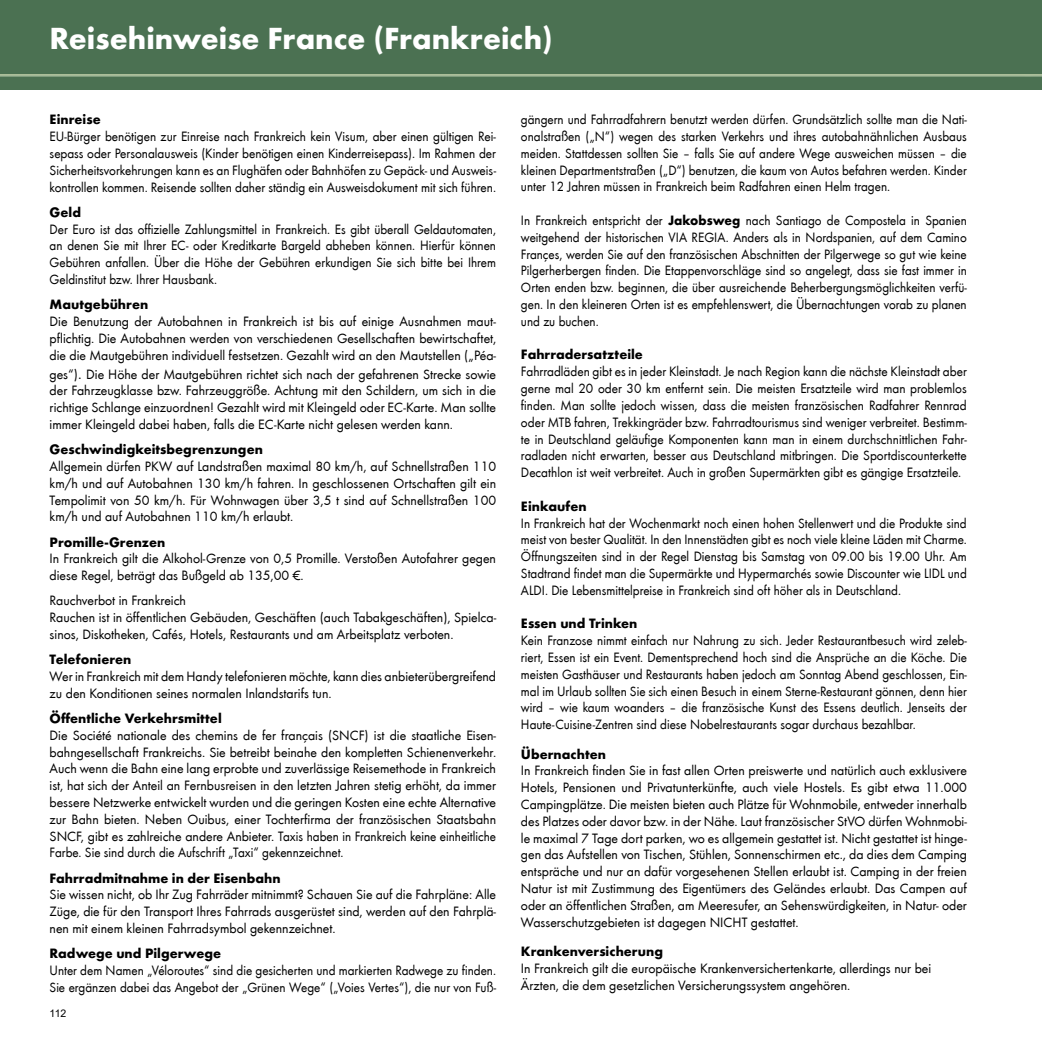
<style>
.page{position:relative;width:1042px;height:1042px;background:#fff}
.page>*{position:absolute;margin:0;border:0;box-sizing:border-box;transform-origin:0 0}
.t1{font:700 31.5px "Futura";color:#fff}
.t2{font:14px/16.8px "Futura Boo";color:#000;text-align:justify}
.t3{font:14px/16.8px "Futura Boo";color:#000;text-align:justify;scale:.95 1}
.t4{font:14px/16.8px "Futura Boo";color:#000;text-align:justify;scale:.96 1}
.t5{font:700 14px "Futura";color:#000}
.t6{font:10.5px "Arial";color:#000}
.s1{font-size:15.75px}
.s2{font-family:"Futura";font-weight:700}
</style>
<div class="page">
<div style="left:0;top:0;width:1042px;height:89px;background:#4b7152"></div>
<h1 class="t1" style="left:50px;top:15px;width:505px">Reisehinweise France (Frankreich)</h1>
<p class="t5" style="left:50px;top:109px;width:53px">Einreise</p>
<p class="t4" style="left:50px;top:127px;width:467px">EU-Bürger benötigen zur Einreise nach Frankreich kein Visum, aber einen gültigen Rei&shy;sepass oder Personalausweis (Kinder benötigen einen Kinderreisepass). Im Rahmen der Sicherheitsvorkehrungen kann es an Flughäfen oder Bahnhöfen zu Gepäck- und Ausweis&shy;kontrollen kommen. Reisende sollten daher ständig ein Ausweisdokument mit sich führen.</p>
<p class="t5" style="left:50px;top:202px;width:33px">Geld</p>
<p class="t3" style="left:50px;top:220px;width:471px">Der Euro ist das offizielle Zahlungsmittel in Frankreich. Es gibt überall Geldautomaten, an denen Sie mit Ihrer EC- oder Kreditkarte Bargeld abheben können. Hierfür können Gebühren anfallen. Über die Höhe der Gebühren erkundigen Sie sich bitte bei Ihrem Geldinstitut bzw. Ihrer Hausbank.</p>
<p class="t5" style="left:50px;top:294px;width:100px">Mautgebühren</p>
<p class="t2" style="left:50px;top:312px;width:448px">Die Benutzung der Autobahnen in Frankreich ist bis auf einige Ausnahmen maut&shy;pflichtig. Die Autobahnen werden von verschiedenen Gesellschaften bewirtschaftet, die die Mautgebühren individuell festsetzen. Gezahlt wird an den Mautstellen („Péa-</p>
<p class="t2" style="left:50px;top:365px;width:448px">ges“)<span class="s1">.</span> Die Höhe der Mautgebühren richtet sich nach der gefahrenen Strecke sowie der Fahrzeugklasse bzw. Fahrzeuggröße. Achtung mit den Schildern, um sich in die richtige Schlange einzuordnen! Gezahlt wird mit Kleingeld oder EC-Karte. Man sollte immer Kleingeld dabei haben, falls die EC-Karte nicht gelesen werden kann.</p>
<p class="t5" style="left:50px;top:439px;width:215px">Geschwindigkeitsbegrenzungen</p>
<p class="t2" style="left:50px;top:457px;width:448px">Allgemein dürfen PKW auf Landstraßen maximal 80 km/h, auf Schnellstraßen 110 km/h und auf Autobahnen 130 km/h fahren. In geschlossenen Ortschaften gilt ein Tempolimit von 50 km/h. Für Wohnwagen über 3,5 t sind auf Schnellstraßen 100 km/h und auf Autobahnen 110 km/h erlaubt.</p>
<p class="t5" style="left:50px;top:531px;width:117px">Promille-Grenzen</p>
<p class="t2" style="left:50px;top:549px;width:448px">In Frankreich gilt die Alkohol-Grenze von 0,5 Promille. Verstoßen Autofahrer gegen diese Regel, beträgt das Bußgeld ab 135,00 €.</p>
<p class="t2" style="left:50px;top:591px;width:448px;text-align:left">Rauchverbot in Frankreich<br>Rauchen ist in öffentlichen Gebäuden, Geschäften (auch Tabakgeschäften), Spielca&shy;sinos, Diskotheken, Cafés, Hotels, Restaurants und am Arbeitsplatz verboten.</p>
<p class="t5" style="left:50px;top:649px;width:83px">Telefonieren</p>
<p class="t2" style="left:50px;top:667px;width:448px">Wer in Frankreich mit dem Handy telefonieren möchte, kann dies anbieterübergreifend zu den Konditionen seines normalen Inlandstarifs tun.</p>
<p class="t5" style="left:50px;top:708px;width:174px">Öffentliche Verkehrsmittel</p>
<p class="t2" style="left:50px;top:726px;width:448px">Die Société nationale des chemins de fer français (SNCF) ist die staatliche Eisen&shy;bahngesellschaft Frankreichs. Sie betreibt beinahe den kompletten Schienenverkehr.<br>Auch wenn die Bahn eine lang erprobte und zuverlässige Reisemethode in Frankreich ist, hat sich der Anteil an Fernbusreisen in den letzten Jahren stetig erhöht, da immer bessere Netzwerke entwickelt wurden und die geringen Kosten eine echte Alternative zur Bahn bieten. Neben Ouibus, einer Tochterfirma der französischen Staatsbahn SNCF, gibt es zahlreiche andere Anbieter. Taxis haben in Frankreich keine einheitliche Farbe. Sie sind durch die Aufschrift „Taxi“ gekennzeichnet.</p>
<p class="t5" style="left:50px;top:867px;width:233px">Fahrradmitnahme in der Eisenbahn</p>
<p class="t2" style="left:50px;top:885px;width:448px">Sie wissen nicht, ob Ihr Zug Fahrräder mitnimmt? Schauen Sie auf die Fahrpläne: Alle Züge, die für den Transport Ihres Fahrrads ausgerüstet sind, werden auf den Fahrplä&shy;nen mit einem kleinen Fahrradsymbol gekennzeichnet.</p>
<p class="t5" style="left:50px;top:943px;width:173px">Radwege und Pilgerwege</p>
<p class="t3" style="left:50px;top:961px;width:471px">Unter dem Namen „Véloroutes“ sind die gesicherten und markierten Radwege zu finden.<br>Sie ergänzen dabei das Angebot der „Grünen Wege“ („Voies Vertes“), die nur von Fuß-</p>
<p class="t6" style="left:50px;top:1005px;width:18px">112</p>
<p class="t3" style="left:521px;top:110px;width:471px">gängern und Fahrradfahrern benutzt werden dürfen. Grundsätzlich sollte man die Nati&shy;onalstraßen („N“) wegen des starken Verkehrs und ihres autobahnähnlichen Ausbaus meiden. Stattdessen sollten Sie – falls Sie auf andere Wege ausweichen müssen – die kleinen Departmentstraßen („D“) benutzen, die kaum von Autos befahren werden. Kinder unter 12 Jahren müssen in Frankreich beim Radfahren einen Helm tragen.</p>
<p class="t3" style="left:521px;top:211px;width:471px">In Frankreich entspricht der <span class="s2">Jakobsweg</span> nach Santiago de Compostela in Spanien weitgehend der historischen VIA REGIA. Anders als in Nordspanien, auf dem Camino Françes, werden Sie auf den französischen Abschnitten der Pilgerwege so gut wie keine Pilgerherbergen finden. Die Etappenvorschläge sind so angelegt, dass sie fast immer in Orten enden bzw. beginnen, die über ausreichende Beherbergungsmöglichkeiten verfü&shy;gen. In den kleineren Orten ist es empfehlenswert, die Übernachtungen vorab zu planen und zu buchen.</p>
<p class="t5" style="left:521px;top:344px;width:123px">Fahrradersatzteile</p>
<p class="t4" style="left:521px;top:362px;width:466px">Fahrradläden gibt es in jeder Kleinstadt. Je nach Region kann die nächste Kleinstadt aber gerne mal 20 oder 30 km entfernt sein. Die meisten Ersatzteile wird man problemlos finden. Man sollte jedoch wissen, dass die meisten französischen Radfahrer Rennrad oder MTB fahren, Trekkingräder bzw. Fahrradtourismus sind weniger verbreitet. Bestimm&shy;te in Deutschland geläufige Komponenten kann man in einem durchschnittlichen Fahr&shy;radladen nicht erwarten, besser aus Deutschland mitbringen. Die Sportdiscounterkette Decathlon ist weit verbreitet. Auch in großen Supermärkten gibt es gängige Ersatzteile.</p>
<p class="t5" style="left:521px;top:496px;width:67px">Einkaufen</p>
<p class="t3" style="left:521px;top:514px;width:471px">In Frankreich hat der Wochenmarkt noch einen hohen Stellenwert und die Produkte sind meist von bester Qualität. In den Innenstädten gibt es noch viele kleine Läden mit Charme.<br>Öffnungszeiten sind in der Regel Dienstag bis Samstag von 09.00 bis 19.00 Uhr. Am Stadtrand findet man die Supermärkte und Hypermarchés sowie Discounter wie LIDL und ALDI. Die Lebensmittelpreise in Frankreich sind oft höher als in Deutschland.</p>
<p class="t5" style="left:521px;top:613px;width:118px">Essen und Trinken</p>
<p class="t3" style="left:521px;top:631px;width:471px">Kein Franzose nimmt einfach nur Nahrung zu sich. Jeder Restaurantbesuch wird zeleb&shy;riert, Essen ist ein Event. Dementsprechend hoch sind die Ansprüche an die Köche. Die meisten Gasthäuser und Restaurants haben jedoch am Sonntag Abend geschlossen, Ein&shy;mal im Urlaub sollten Sie sich einen Besuch in einem Sterne-Restaurant gönnen, denn hier wird – wie kaum woanders – die französische Kunst des Essens deutlich. Jenseits der Haute-Cuisine-Zentren sind diese Nobelrestaurants sogar durchaus bezahlbar.</p>
<p class="t5" style="left:521px;top:743px;width:87px">Übernachten</p>
<p class="t2" style="left:521px;top:761px;width:447px">In Frankreich finden Sie in fast allen Orten preiswerte und natürlich auch exklusivere Hotels, Pensionen und Privatunterkünfte, auch viele Hostels. Es gibt etwa 11.000<br>Campingplätze. Die meisten bieten auch Plätze für Wohnmobile, entweder innerhalb des Platzes oder davor bzw. in der Nähe. Laut französischer StVO dürfen Wohnmobi&shy;le maximal 7 Tage dort parken, wo es allgemein gestattet ist. Nicht gestattet ist hinge&shy;gen das Aufstellen von Tischen, Stühlen, Sonnenschirmen etc., da dies dem Camping entspräche und nur an dafür vorgesehenen Stellen erlaubt ist. Camping in der freien Natur ist mit Zustimmung des Eigentümers des Geländes erlaubt. Das Campen auf oder an öffentlichen Straßen, am Meeresufer, an Sehenswürdigkeiten, in Natur- oder Wasserschutzgebieten ist dagegen NICHT gestattet.</p>
<p class="t5" style="left:521px;top:941px;width:143px">Krankenversicherung</p>
<p class="t2" style="left:521px;top:959px;width:412px">In Frankreich gilt die europäische Krankenversichertenkarte, allerdings nur bei<br>Ärzten, die dem gesetzlichen Versicherungssystem angehören.</p>
</div>
